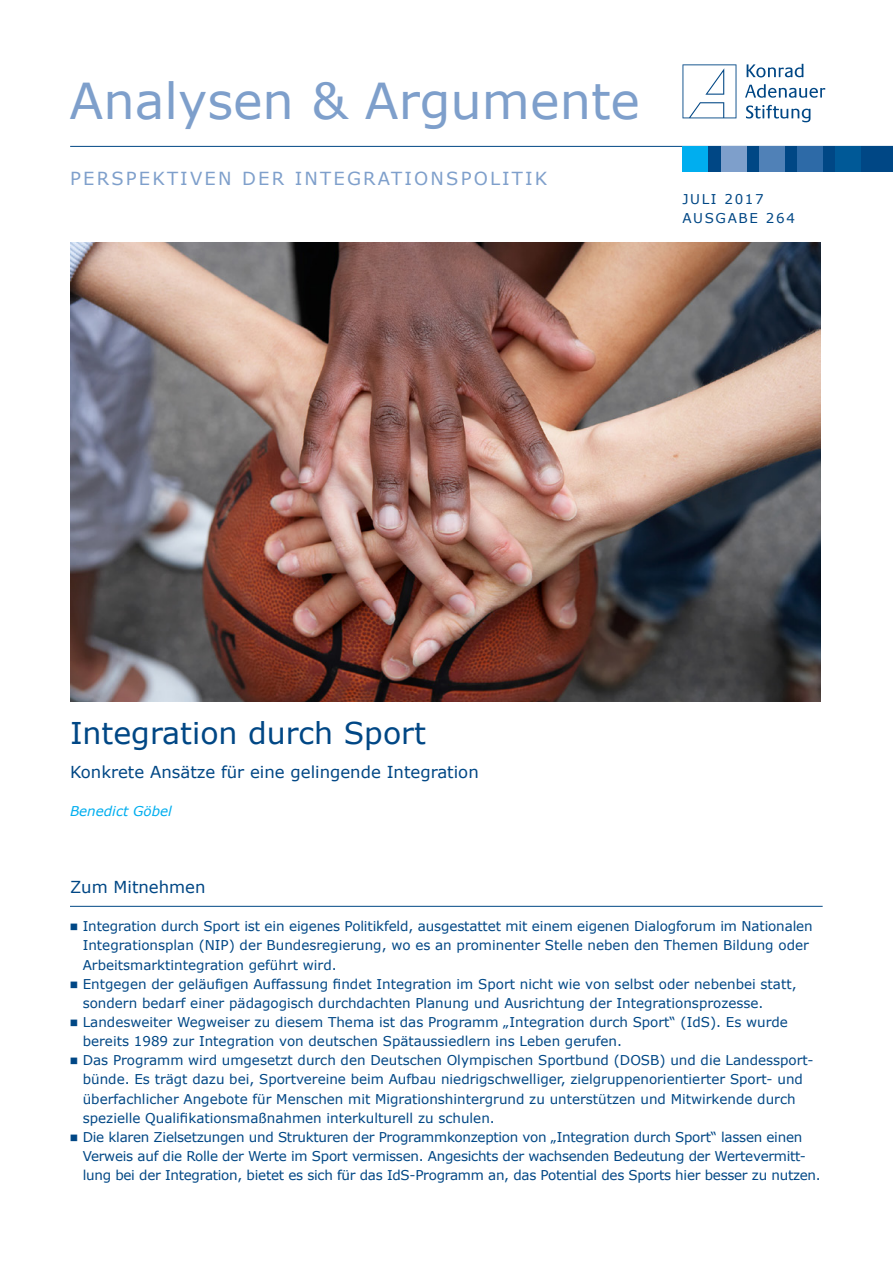
<style>
.page{position:relative;width:893px;height:1263px;background:#fff}
.page>*{position:absolute;margin:0;border:0;box-sizing:border-box;transform-origin:0 0}
.t1{font:49.5px "Verdana";color:#7e9fcb}
.t2{font:30px "Verdana";color:#004785}
.t3{font:18px "Verdana";letter-spacing:.12em;color:#7e9fcb}
.t4{font:16.5px "Verdana";color:#004785}
.t5{font:13.5px/19.2px "Verdana";color:#004785}
.t6{font:13.5px/19.2px "Verdana";letter-spacing:.12em;color:#004785}
.t7{font:italic 13.5px "Verdana";color:#00aeef}
</style>
<div class="page">
<hr style="left:70px;top:146px;width:823px;height:1px;background:#004785">
<div style="left:682px;top:146px;width:211px;height:26px;background:#004785"></div>
<div style="left:836px;top:146px;width:25px;height:26px;background:#005997"></div>
<div style="left:797px;top:146px;width:26px;height:26px;background:#2d6aa7"></div>
<div style="left:759px;top:146px;width:25px;height:26px;background:#5081b7"></div>
<div style="left:721px;top:146px;width:25px;height:26px;background:#7e9fcb"></div>
<div style="left:682px;top:146px;width:26px;height:26px;background:#00aeef"></div>
<svg style="left:682px;top:64px;width:54px;height:54px"></svg>
<svg style="left:747px;top:64px;width:56px;height:13px"></svg>
<svg style="left:745px;top:84px;width:80px;height:14px"></svg>
<svg style="left:746px;top:105px;width:64px;height:17px"></svg>
<hr style="left:70px;top:906px;width:753px;height:1px;background:#004785">
<img style="left:70px;top:242px;width:751px;height:460px">
<h1 class="t1" style="left:70px;top:67px;width:572px">Analysen &amp; Argumente</h1>
<h3 class="t3" style="left:70px;top:166px;width:95px">perspekti</h3>
<h3 class="t3" style="left:190px;top:166px;width:202px">ven der Integration</h3>
<h3 class="t3" style="left:446px;top:166px;width:28px">spolitik</h3>
<p class="t6" style="left:682px;top:189px;width:114px">JULI 2017<br>Au sgabe 264</p>
<h2 class="t2" style="left:70px;top:712px;width:357px">Integration durch Sport</h2>
<p class="t4" style="left:70px;top:761px;width:410px">Konkrete Ansätze für eine gelingende Integration</p>
<p class="t7" style="left:70px;top:802px;width:103px">Benedict Göbel</p>
<p class="t4" style="left:70px;top:876px;width:137px">Zum Mitnehmen</p>
<p class="t5" style="left:83px;top:917px;width:740px">Integration durch Sport ist ein eigenes Politikfeld, ausgestattet mit einem eigenen Dialogforum im Nationalen Integrationsplan (NIP) der Bundesregierung, wo es an prominenter Stelle neben den Themen Bildung oder Arbeitsmarktintegration geführt wird.<br>Entgegen der geläufigen Auffassung findet Integration im Sport nicht wie von selbst oder nebenbei statt, sondern bedarf einer pädagogisch durchdachten Planung und Ausrichtung der Integrationsprozesse.<br>Landesweiter Wegweiser zu diesem Thema ist das Programm „Integration durch Sport“ (IdS). Es wurde bereits 1989 zur Integration von deutschen Spätaussiedlern ins Leben gerufen.<br>Das Programm wird umgesetzt durch den Deutschen Olympischen Sportbund (DOSB) und die Landessport&shy;bünde. Es trägt dazu bei, Sportvereine beim Aufbau niedrigschwelliger, zielgruppenorientierter Sport- und überfachlicher Angebote für Menschen mit Migrationshintergrund zu unterstützen und Mitwirkende durch spezielle Qualifikationsmaßnahmen interkulturell zu schulen.<br>Die klaren Zielsetzungen und Strukturen der Programmkonzeption von „Integration durch Sport“ lassen einen Verweis auf die Rolle der Werte im Sport vermissen. Angesichts der wachsenden Bedeutung der Wertevermitt&shy;lung bei der Integration, bietet es sich für das IdS-Programm an, das Potential des Sports hier besser zu nutzen.</p>
</div>
